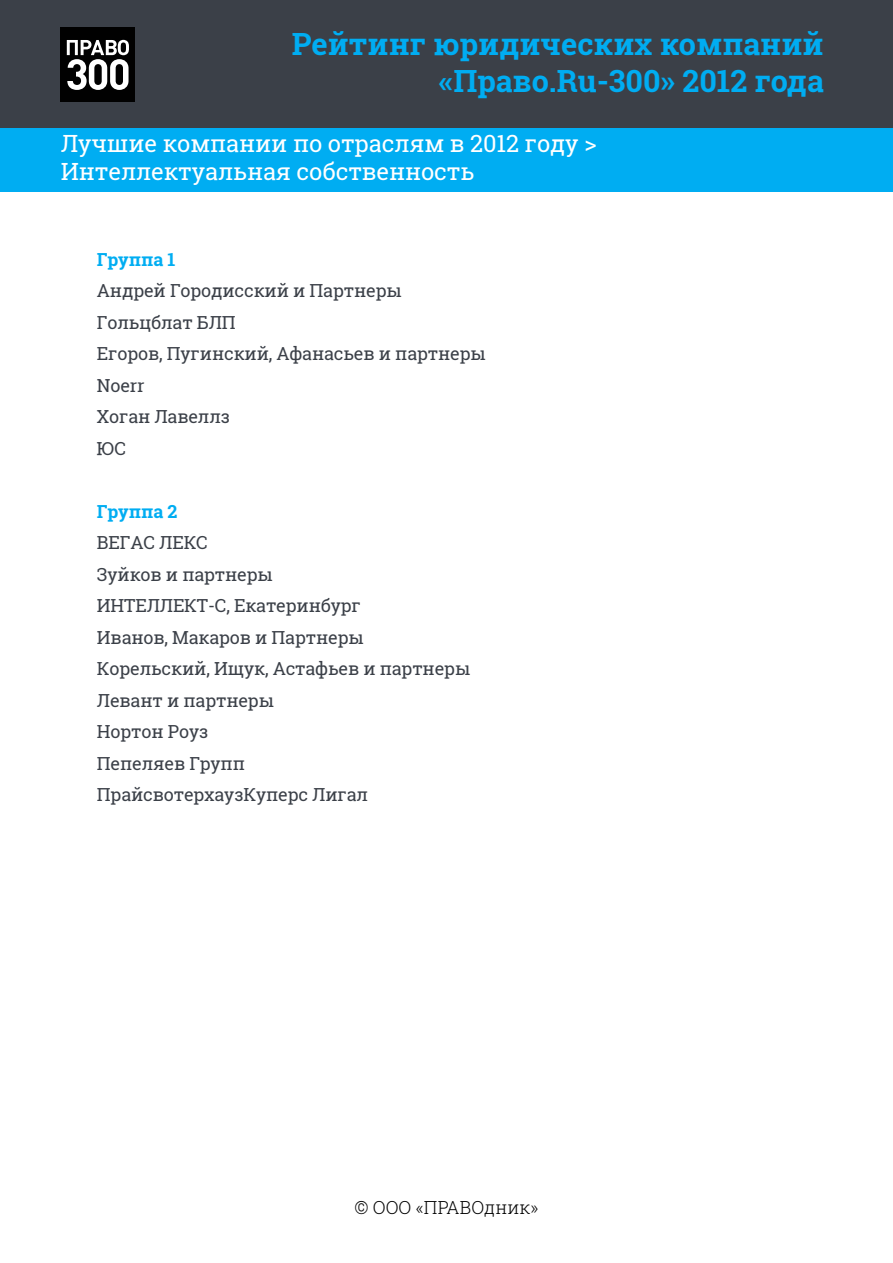
<style>
.page{position:relative;width:893px;height:1263px;background:#fff}
.page>*{position:absolute;margin:0;border:0;box-sizing:border-box;transform-origin:0 0}
.t1{font:700 30.6px/36.8px "Roboto Slab";color:#00adf2;text-align:right}
.t2{font:23.7px/28.5px "Roboto Slab";letter-spacing:-.005em;color:#fff}
.t3{font:18px/31.5px "Roboto Slab";letter-spacing:-.01em;color:#3b4048}
.t4{font:300 18px "Roboto Slab";color:#000}
.t5{font:700 18px "Roboto Slab";letter-spacing:-.01em;color:#00adf2}
</style>
<div class="page">
<div style="left:0;top:128px;width:893px;height:63px;background:#00adf2"></div>
<div style="left:0;top:0;width:893px;height:128px;background:#3b4048"></div>
<div style="left:61px;top:28px;width:74px;height:74px;background:#010101"></div>
<svg style="left:67px;top:40px;width:62px;height:50px"></svg>
<h1 class="t1" style="left:292px;top:26px;width:533px">Рейтинг юридических компаний «Право.Ru-300» 2012 года</h1>
<h2 class="t2" style="left:61px;top:128px;width:537px">Лучшие компании по отраслям в 2012 году &gt;<br>Интеллектуальная собственность</h2>
<p class="t5" style="left:97px;top:247px;width:80px">Группа 1</p>
<p class="t3" style="left:97px;top:275px;width:390px">Андрей Городисский и Партнеры<br>Гольцблат БЛП<br>Егоров, Пугинский, Афанасьев и партнеры<br>Noerr<br>Хоган Лавеллз<br>ЮС</p>
<p class="t5" style="left:97px;top:499px;width:82px">Группа 2</p>
<p class="t3" style="left:97px;top:527px;width:375px">ВЕГАС ЛЕКС<br>Зуйков и партнеры<br>ИНТЕЛЛЕКТ-С, Екатеринбург<br>Иванов, Макаров и Партнеры<br>Корельский, Ищук, Астафьев и партнеры<br>Левант и партнеры<br>Нортон Роуз<br>Пепеляев Групп<br>ПрайсвотерхаузКуперс Лигал</p>
<p class="t4" style="left:354px;top:1195px;width:186px">© ООО «ПРАВОдник»</p>
</div>
